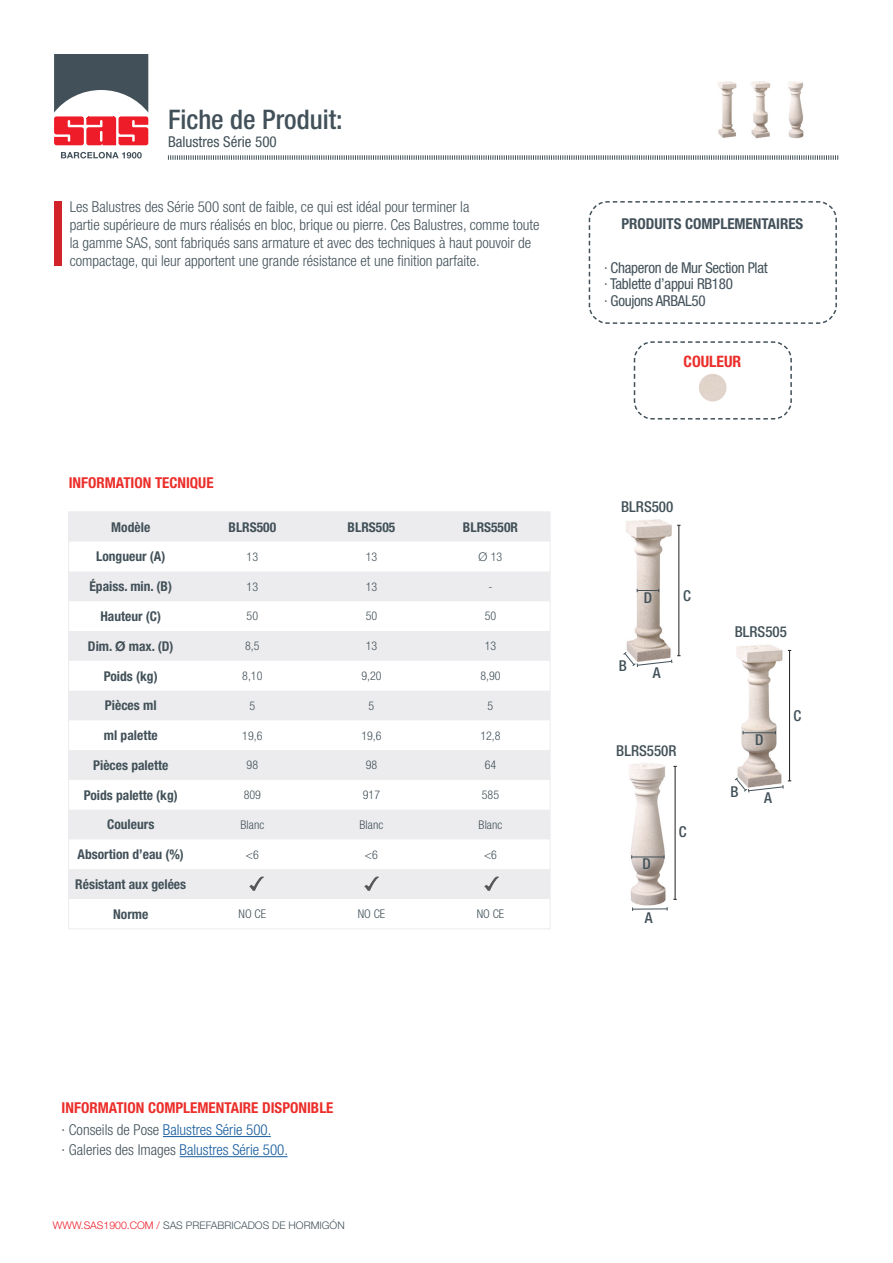
<style>
.page{position:relative;width:893px;height:1263px;background:#fff}
.page>*{position:absolute;margin:0;border:0;box-sizing:border-box;transform-origin:0 0}
.t1{font:500 condensed 27px "Helvetica Neue LT Std";color:#425159}
.t2{font:700 condensed 15.75px "Helvetica Neue LT Std";color:#eb2e2a}
.t3{font:300 condensed 15px "Helvetica Neue LT Std";color:#425159}
.Text_left_bold{font:condensed 15px "Helvetica Neue LT Std";letter-spacing:-.02em;color:#425159}
.t4{font:700 condensed 15px "Helvetica Neue LT Std";color:#eb2e2a}
.t5{font:300 condensed 15px "Helvetica Neue LT Std";color:#175d9e}
.t6{font:500 condensed 15px "Helvetica Neue LT Std";color:#425159}
.Text_left_bold-2{font:700 condensed 15px "Helvetica Neue LT Std";color:#425159}
.Text_left_bold-3{font:condensed 15px "Helvetica Neue LT Std";color:#425159}
.Text_left_bold-4{font:700 condensed 13.5px "Helvetica Neue LT Std";color:#425159}
.Títols_center{font:700 condensed 13.5px "Helvetica Neue LT Std";color:#425159}
.Títols_left{font:700 condensed 13.5px "Helvetica Neue LT Std";color:#425159}
.Text_centre{font:300 condensed 12px "Helvetica Neue LT Std";color:#425159}
.t7{font:300 10.5px "Helvetica Neue LT Std";color:#425159}
.s1{font-stretch:normal}
.s2{color:#425159}
.s3{color:#175d9e}
.s4{color:#ee1c28}
</style>
<div class="page">
<svg style="left:633px;top:341px;width:159px;height:79px"></svg>
<svg style="left:54px;top:54px;width:94px;height:91px"></svg>
<svg style="left:61px;top:152px;width:81px;height:6px"></svg>
<hr style="left:163px;top:1136px;width:108px;height:1px;background:#175d9e">
<hr style="left:180px;top:1156px;width:108px;height:1px;background:#175d9e">
<svg style="left:168px;top:155px;width:671px;height:5px"></svg>
<div style="left:54px;top:201px;width:8px;height:65px;background:#d1232a"></div>
<svg style="left:588px;top:201px;width:249px;height:123px"></svg>
<img style="left:699px;top:374px;width:27px;height:27px;border-radius:14px">
<div style="left:70px;top:514px;width:478px;height:28px;background:#ececee"></div>
<svg style="left:70px;top:572px;width:478px;height:327px;fill:#ececee"></svg>
<img style="left:250px;top:877px;width:14px;height:14px">
<img style="left:364px;top:877px;width:14px;height:14px">
<img style="left:485px;top:877px;width:14px;height:14px">
<img style="left:626px;top:519px;width:54px;height:132px">
<img style="left:629px;top:763px;width:48px;height:148px">
<img style="left:736px;top:644px;width:56px;height:149px">
<img style="left:751px;top:81px;width:20px;height:58px">
<img style="left:718px;top:81px;width:19px;height:57px">
<img style="left:788px;top:81px;width:16px;height:57px">
<hr style="left:789px;top:650px;width:1px;height:131px;background:#231f20">
<hr style="left:675px;top:766px;width:1px;height:133px;background:#231f20">
<hr style="left:678px;top:525px;width:1px;height:131px;background:#231f20">
<hr style="left:633px;top:908px;width:34px;height:1px;background:#425159">
<svg style="left:623px;top:651px;width:58px;height:16px"></svg>
<svg style="left:734px;top:777px;width:57px;height:15px"></svg>
<svg style="left:637px;top:589px;width:22px;height:3px"></svg>
<hr style="left:743px;top:732px;width:32px;height:1px;background:#425159">
<hr style="left:632px;top:857px;width:32px;height:1px;background:#425159">
<p class="t1" style="left:168px;top:103px;width:176px">Fiche de Produit:</p>
<p class="Text_left_bold-3" style="left:168px;top:133px;width:110px">Balustres Série 500</p>
<p class="t3" style="left:70px;top:198px;width:401px">Les Balustres des Série 500 sont de faible, ce qui est idéal pour terminer la</p>
<p class="t3" style="left:70px;top:216px;width:471px">partie supérieure de murs réalisés en bloc, brique ou pierre. Ces Balustres, comme toute</p>
<p class="t3" style="left:70px;top:234px;width:463px">la gamme SAS, sont fabriqués sans armature et avec des techniques à haut pouvoir de</p>
<p class="t3" style="left:70px;top:252px;width:411px">compactage, qui leur apportent une grande résistance et une finition parfaite.</p>
<p class="t4" style="left:69px;top:474px;width:146px">INFORMATION TECNIQUE</p>
<p class="Títols_left" style="left:111px;top:519px;width:40px">Modèle</p>
<p class="Títols_center" style="left:229px;top:519px;width:49px">BLRS500</p>
<p class="Títols_center" style="left:348px;top:519px;width:49px">BLRS505</p>
<p class="Títols_center" style="left:463px;top:519px;width:57px">BLRS550R</p>
<p class="Text_left_bold-4" style="left:96px;top:548px;width:71px">Longueur (A)</p>
<p class="Text_centre" style="left:247px;top:550px;width:13px">13</p>
<p class="Text_centre" style="left:366px;top:550px;width:13px">13</p>
<p class="Text_centre" style="left:479px;top:550px;width:25px"><span class="s1">Ø</span> 13</p>
<p class="Text_left_bold-4" style="left:89px;top:578px;width:84px">Épaiss. min. (B)</p>
<p class="Text_centre" style="left:247px;top:579px;width:13px">13</p>
<p class="Text_centre" style="left:366px;top:579px;width:13px">13</p>
<p class="Text_centre" style="left:488px;top:579px;width:5px">-</p>
<p class="Text_left_bold-4" style="left:100px;top:608px;width:62px">Hauteur (C)</p>
<p class="Text_centre" style="left:247px;top:609px;width:13px">50</p>
<p class="Text_centre" style="left:366px;top:609px;width:13px">50</p>
<p class="Text_centre" style="left:485px;top:609px;width:13px">50</p>
<p class="Text_left_bold-4" style="left:88px;top:638px;width:87px">Dim. <span class="s1">Ø</span> max. (D)</p>
<p class="Text_centre" style="left:245px;top:639px;width:16px">8,5</p>
<p class="Text_centre" style="left:366px;top:639px;width:13px">13</p>
<p class="Text_centre" style="left:485px;top:639px;width:13px">13</p>
<p class="Text_left_bold-4" style="left:104px;top:667px;width:55px">Poids (kg)</p>
<p class="Text_centre" style="left:242px;top:669px;width:22px">8,10</p>
<p class="Text_centre" style="left:361px;top:669px;width:22px">9,20</p>
<p class="Text_centre" style="left:480px;top:669px;width:22px">8,90</p>
<p class="Text_left_bold-4" style="left:105px;top:697px;width:53px">Pièces ml</p>
<p class="Text_centre" style="left:249px;top:699px;width:7px">5</p>
<p class="Text_centre" style="left:369px;top:699px;width:7px">5</p>
<p class="Text_centre" style="left:488px;top:699px;width:7px">5</p>
<p class="Text_left_bold-4" style="left:104px;top:727px;width:55px">ml palette</p>
<p class="Text_centre" style="left:242px;top:728px;width:22px">19,6</p>
<p class="Text_centre" style="left:361px;top:728px;width:22px">19,6</p>
<p class="Text_centre" style="left:480px;top:728px;width:22px">12,8</p>
<p class="Text_left_bold-4" style="left:93px;top:757px;width:77px">Pièces palette</p>
<p class="Text_centre" style="left:247px;top:758px;width:13px">98</p>
<p class="Text_centre" style="left:366px;top:758px;width:13px">98</p>
<p class="Text_centre" style="left:485px;top:758px;width:13px">64</p>
<p class="Text_left_bold-4" style="left:84px;top:787px;width:96px">Poids palette (kg)</p>
<p class="Text_centre" style="left:244px;top:788px;width:19px">809</p>
<p class="Text_centre" style="left:363px;top:788px;width:19px">917</p>
<p class="Text_centre" style="left:482px;top:788px;width:19px">585</p>
<p class="Text_left_bold-4" style="left:107px;top:816px;width:49px">Couleurs</p>
<p class="Text_centre" style="left:240px;top:818px;width:26px">Blanc</p>
<p class="Text_centre" style="left:359px;top:818px;width:26px">Blanc</p>
<p class="Text_centre" style="left:478px;top:818px;width:26px">Blanc</p>
<p class="Text_left_bold-4" style="left:78px;top:846px;width:108px">Absortion d’eau (%)</p>
<p class="Text_centre" style="left:246px;top:847px;width:14px">&lt;6</p>
<p class="Text_centre" style="left:365px;top:847px;width:14px">&lt;6</p>
<p class="Text_centre" style="left:484px;top:847px;width:14px">&lt;6</p>
<p class="Text_left_bold-4" style="left:75px;top:876px;width:112px">Résistant aux gelées</p>
<p class="Text_left_bold-4" style="left:113px;top:906px;width:37px">Norme</p>
<p class="Text_centre" style="left:239px;top:907px;width:29px">NO CE</p>
<p class="Text_centre" style="left:358px;top:907px;width:29px">NO CE</p>
<p class="Text_centre" style="left:477px;top:907px;width:29px">NO CE</p>
<p class="Text_left_bold-2" style="left:621px;top:215px;width:183px">PRODUITS COMPLEMENTAIRES</p>
<p class="Text_left_bold" style="left:604px;top:259px;width:165px">· Chaperon de Mur Section Plat</p>
<p class="Text_left_bold" style="left:604px;top:275px;width:130px">· Tablette d’appui RB180</p>
<p class="Text_left_bold" style="left:604px;top:292px;width:103px">· Goujons ARBAL50</p>
<p class="t2" style="left:684px;top:352px;width:59px">COULEUR</p>
<p class="t6" style="left:621px;top:498px;width:54px">BLRS500</p>
<p class="t6" style="left:644px;top:589px;width:10px">D</p>
<p class="t6" style="left:683px;top:587px;width:9px">C</p>
<p class="t6" style="left:619px;top:657px;width:10px">B</p>
<p class="t6" style="left:653px;top:663px;width:9px">A</p>
<p class="t6" style="left:616px;top:742px;width:62px">BLRS550R</p>
<p class="t6" style="left:643px;top:855px;width:10px">D</p>
<p class="t6" style="left:645px;top:909px;width:9px">A</p>
<p class="t6" style="left:679px;top:823px;width:9px">C</p>
<p class="t6" style="left:735px;top:623px;width:54px">BLRS505</p>
<p class="t6" style="left:730px;top:783px;width:10px">B</p>
<p class="t6" style="left:755px;top:731px;width:10px">D</p>
<p class="t6" style="left:764px;top:789px;width:9px">A</p>
<p class="t6" style="left:793px;top:707px;width:9px">C</p>
<p class="t4" style="left:62px;top:1098px;width:273px">INFORMATION COMPLEMENTAIRE DISPONIBLE</p>
<p class="t5" style="left:62px;top:1121px;width:211px"><span class="s2">· Conseils de Pose</span> Balustres Série 500.</p>
<p class="t3" style="left:62px;top:1141px;width:228px">· Galeries des Images <span class="s3">Balustres Série 500.</span></p>
<p class="t7" style="left:53px;top:1219px;width:293px"><span class="s4">WWW.SAS1900.COM /</span> SAS PREFABRICADOS DE HORMIGÓN</p>
</div>
